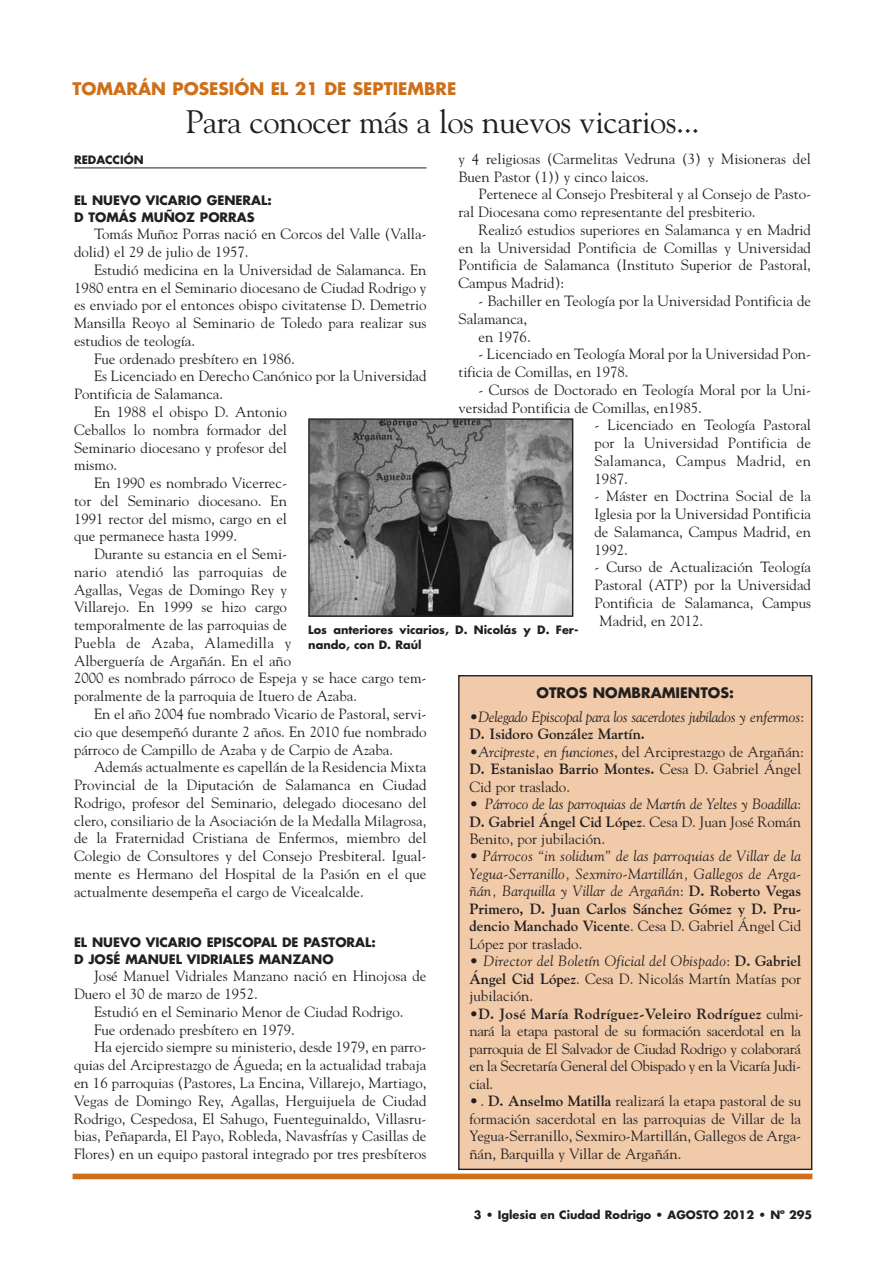
<style>
.page{position:relative;width:893px;height:1263px;background:#fff}
.page>*{position:absolute;margin:0;border:0;box-sizing:border-box;transform-origin:0 0}
.t1{font:32.4px "Goudy";letter-spacing:-.015em;color:#231f20}
.t2{font:700 16.95px "Futura";color:#d06f19}
.t3{font:14.85px/17.7px "Goudy";color:#231f20}
.t4{font:italic 14.85px/17.4px "Goudy";color:#231f20;text-align:justify}
.t5{font:14.85px/17.4px "Goudy";letter-spacing:-.02em;color:#231f20}
.t6{font:14.85px "Goudy";letter-spacing:.02em;color:#231f20}
.t7{font:700 14.1px "Futura";color:#231f20}
.t8{font:700 12.75px/17px "Futura";color:#231f20}
.t9{font:700 11.25px/14.9px "Futura";color:#231f20}
.s1{font-style:normal}
.s2{font-weight:700;font-style:normal}
.s3{font-style:italic}
.s4{font-weight:700}
</style>
<div class="page">
<hr style="left:74px;top:168px;width:352px;height:1px;background:#231f20">
<img style="left:310px;top:420px;width:261px;height:195px">
<div style="left:308px;top:418px;width:265px;height:199px;border:1px solid #231f20"></div>
<div style="left:73px;top:1174px;width:739px;height:5px;background:#d06f19"></div>
<div style="left:459px;top:676px;width:352px;height:493px;background:#f0caa9"></div>
<p class="t2" style="left:73px;top:81px;width:385px">TOMARÁN POSESIÓN EL 21 DE SEPTIEMBRE</p>
<h1 class="t1" style="left:185px;top:109px;width:515px">Para conocer más a los nuevos vicarios...</h1>
<p class="t9" style="left:74px;top:154px;width:71px">REDACCIÓN</p>
<p class="t8" style="left:74px;top:193px;width:199px">EL NUEVO VICARIO GENERAL:<br>D TOMÁS MUÑOZ PORRAS</p>
<p class="t3" style="left:74px;top:226px;width:354px;text-indent:20px">Tomás Muñoz Porras nació en Corcos del Valle (Valla&shy;dolid) el 29 de julio de 1957.</p>
<p class="t3" style="left:94px;top:262px;width:334px">Estudió medicina en la Universidad de Salamanca. En</p>
<p class="t3" style="left:74px;top:280px;width:354px">1980 entra en el Seminario diocesano de Ciudad Rodrigo y</p>
<p class="t3" style="left:74px;top:298px;width:354px">es enviado por el entonces obispo civitatense D. Demetrio</p>
<p class="t3" style="left:74px;top:315px;width:354px">Mansilla Reoyo al Seminario de Toledo para realizar sus</p>
<p class="t3" style="left:74px;top:333px;width:123px">estudios de teología.</p>
<p class="t3" style="left:94px;top:351px;width:202px">Fue ordenado presbítero en 1986.</p>
<p class="t3" style="left:94px;top:369px;width:334px">Es Licenciado en Derecho Canónico por la Universidad</p>
<p class="t3" style="left:74px;top:386px;width:151px">Pontificia de Salamanca.</p>
<p class="t3" style="left:94px;top:404px;width:194px">En 1988 el obispo D. Antonio</p>
<p class="t3" style="left:74px;top:422px;width:214px">Ceballos lo nombra formador del</p>
<p class="t3" style="left:74px;top:440px;width:214px">Seminario diocesano y profesor del</p>
<p class="t3" style="left:74px;top:457px;width:45px">mismo.</p>
<p class="t3" style="left:94px;top:475px;width:194px">En 1990 es nombrado Vicerrec-</p>
<p class="t3" style="left:74px;top:493px;width:214px">tor del Seminario diocesano. En</p>
<p class="t3" style="left:74px;top:511px;width:214px">1991 rector del mismo, cargo en el</p>
<p class="t3" style="left:74px;top:529px;width:165px">que permanece hasta 1999.</p>
<p class="t3" style="left:94px;top:546px;width:194px">Durante su estancia en el Semi-</p>
<p class="t6" style="left:74px;top:566px;width:214px">nario atendió las parroquias de</p>
<p class="t3" style="left:74px;top:582px;width:214px">Agallas, Vegas de Domingo Rey y</p>
<p class="t3" style="left:74px;top:600px;width:214px">Villarejo. En 1999 se hizo cargo</p>
<p class="t3" style="left:74px;top:617px;width:214px">temporalmente de las parroquias de</p>
<p class="t6" style="left:74px;top:637px;width:219px">Puebla de Azaba, Alamedilla y</p>
<p class="t3" style="left:74px;top:653px;width:219px">Alberguería de Argañán. En el año</p>
<p class="t3" style="left:74px;top:671px;width:354px">2000 es nombrado párroco de Espeja y se hace cargo tem-</p>
<p class="t3" style="left:74px;top:688px;width:284px">poralmente de la parroquia de Ituero de Azaba.</p>
<p class="t3" style="left:94px;top:706px;width:334px">En el año 2004 fue nombrado Vicario de Pastoral, servi-</p>
<p class="t3" style="left:74px;top:724px;width:354px">cio que desempeñó durante 2 años. En 2010 fue nombrado</p>
<p class="t3" style="left:74px;top:742px;width:321px">párroco de Campillo de Azaba y de Carpio de Azaba.</p>
<p class="t3" style="left:94px;top:759px;width:334px">Además actualmente es capellán de la Residencia Mixta</p>
<p class="t3" style="left:74px;top:777px;width:354px">Provincial de la Diputación de Salamanca en Ciudad</p>
<p class="t3" style="left:74px;top:795px;width:354px">Rodrigo, profesor del Seminario, delegado diocesano del</p>
<p class="t3" style="left:74px;top:813px;width:354px">clero, consiliario de la Asociación de la Medalla Milagrosa,</p>
<p class="t3" style="left:74px;top:831px;width:354px">de la Fraternidad Cristiana de Enfermos, miembro del</p>
<p class="t3" style="left:74px;top:848px;width:354px">Colegio de Consultores y del Consejo Presbiteral. Igual-</p>
<p class="t3" style="left:74px;top:866px;width:354px">mente es Hermano del Hospital de la Pasión en el que</p>
<p class="t3" style="left:74px;top:884px;width:291px">actualmente desempeña el cargo de Vicealcalde.</p>
<p class="t8" style="left:74px;top:935px;width:303px">EL NUEVO VICARIO EPISCOPAL DE PASTORAL:<br>D JOSÉ MANUEL VIDRIALES MANZANO</p>
<p class="t3" style="left:94px;top:969px;width:334px">José Manuel Vidriales Manzano nació en Hinojosa de</p>
<p class="t3" style="left:74px;top:986px;width:185px">Duero el 30 de marzo de 1952.</p>
<p class="t3" style="left:94px;top:1004px;width:311px">Estudió en el Seminario Menor de Ciudad Rodrigo.</p>
<p class="t3" style="left:94px;top:1022px;width:202px">Fue ordenado presbítero en 1979.</p>
<p class="t3" style="left:94px;top:1040px;width:334px">Ha ejercido siempre su ministerio, desde 1979, en parro-</p>
<p class="t3" style="left:74px;top:1057px;width:354px">quias del Arciprestazgo de Águeda; en la actualidad trabaja</p>
<p class="t3" style="left:74px;top:1075px;width:354px">en 16 parroquias (Pastores, La Encina, Villarejo, Martiago,</p>
<p class="t3" style="left:74px;top:1093px;width:354px">Vegas de Domingo Rey, Agallas, Herguijuela de Ciudad</p>
<p class="t3" style="left:74px;top:1111px;width:354px">Rodrigo, Cespedosa, El Sahugo, Fuenteguinaldo, Villasru-</p>
<p class="t3" style="left:74px;top:1128px;width:354px">bias, Peñaparda, El Payo, Robleda, Navasfrías y Casillas de</p>
<p class="t3" style="left:74px;top:1146px;width:354px">Flores) en un equipo pastoral integrado por tres presbíteros</p>
<p class="t3" style="left:458px;top:151px;width:354px">y 4 religiosas (Carmelitas Vedruna (3) y Misioneras del<br>Buen Pastor (1)) y cinco laicos.</p>
<p class="t3" style="left:458px;top:187px;width:354px;text-indent:20px">Pertenece al Consejo Presbiteral y al Consejo de Pasto&shy;ral Diocesana como representante del presbiterio.</p>
<p class="t3" style="left:458px;top:222px;width:354px;text-align:justify;text-indent:20px">Realizó estudios superiores en Salamanca y en Madrid en la Universidad Pontificia de Comillas y Universidad Pontificia de Salamanca (Instituto Superior de Pastoral, Campus Madrid):</p>
<p class="t3" style="left:478px;top:293px;width:334px">- Bachiller en Teología por la Universidad Pontificia de</p>
<p class="t3" style="left:458px;top:311px;width:70px">Salamanca,</p>
<p class="t3" style="left:478px;top:329px;width:54px">en 1976.</p>
<p class="t3" style="left:458px;top:346px;width:354px;text-indent:20px">- Licenciado en Teología Moral por la Universidad Pon&shy;tificia de Comillas, en 1978.</p>
<p class="t3" style="left:458px;top:382px;width:354px;text-indent:20px">- Cursos de Doctorado en Teología Moral por la Uni&shy;versidad Pontificia de Comillas, en1985.</p>
<p class="t3" style="left:594px;top:417px;width:218px;text-align:justify">- Licenciado en Teología Pastoral por la Universidad Pontificia de Salamanca, Campus Madrid, en 1987.</p>
<p class="t3" style="left:594px;top:489px;width:218px;text-align:justify">- Máster en Doctrina Social de la Iglesia por la Universidad Pontificia de Salamanca, Campus Madrid, en 1992.</p>
<p class="t3" style="left:594px;top:560px;width:218px">- Curso de Actualización Teología</p>
<p class="t3" style="left:594px;top:577px;width:218px">Pastoral (ATP) por la Universidad</p>
<p class="t3" style="left:594px;top:595px;width:218px">Pontificia de Salamanca, Campus</p>
<p class="t3" style="left:599px;top:613px;width:105px">Madrid, en 2012.</p>
<p class="t9" style="left:308px;top:624px;width:272px">Los anteriores vicarios, D. Nicolás y D. Fer&shy;nando, con D. Raúl</p>
<p class="t7" style="left:536px;top:686px;width:199px">OTROS NOMBRAMIENTOS:</p>
<p class="t4" style="left:469px;top:709px;width:336px"><span class="s1">•</span>Delegado Episcopal para los sacerdotes jubilados y enfermos<span class="s1">:<br></span><span class="s2">D. Isidoro González Martín.</span></p>
<p class="t3" style="left:469px;top:744px;width:336px">•<span class="s3">Arcipreste, en funciones</span>, del Arciprestazgo de Argañán:<br><span class="s4">D. Estanislao Barrio Montes.</span> Cesa D. Gabriel Ángel<br>Cid por traslado.</p>
<p class="t4" style="left:469px;top:796px;width:333px"><span class="s1">•</span> Párroco de las parroquias de Martín de Yeltes y Boadilla<span class="s1">:<br></span><span class="s2">D. Gabriel Ángel Cid López</span><span class="s1">. Cesa D. Juan José Román Benito, por jubilación.</span></p>
<p class="t4" style="left:469px;top:849px;width:333px"><span class="s1">•</span> Párrocos “in solidum” de las parroquias de Villar de la Yegua-Serranillo, Sexmiro-Martillán, Gallegos de Arga&shy;ñán, Barquilla y Villar de Argañán<span class="s1">:</span> <span class="s2">D. Roberto Vegas Primero, D. Juan Carlos Sánchez Gómez y D. Pru&shy;dencio Manchado Vicente</span><span class="s1">. Cesa D. Gabriel Ángel Cid López por traslado.</span></p>
<p class="t3" style="left:469px;top:954px;width:333px;text-align:justify">• <span class="s3">Director del Boletín Oficial del Obispado</span>: <span class="s4">D. Gabriel Ángel Cid López</span>. Cesa D. Nicolás Martín Matías por jubilación.</p>
<p class="t5" style="left:469px;top:1006px;width:335px">•<span class="s4">D. José María Rodríguez-Veleiro Rodríguez</span> culmi&shy;nará la etapa pastoral de su formación sacerdotal en la parroquia de El Salvador de Ciudad Rodrigo y colaborará en la Secretaría General del Obispado y en la Vicaría Judi&shy;cial.</p>
<p class="t3" style="left:469px;top:1093px;width:333px;text-align:justify">• . <span class="s4">D. Anselmo Matilla</span> realizará la etapa pastoral de su formación sacerdotal en las parroquias de Villar de la Yegua-Serranillo, Sexmiro-Martillán, Gallegos de Arga&shy;ñán, Barquilla y Villar de Argañán.</p>
<p class="t9" style="left:474px;top:1209px;width:340px">3 • Iglesia en Ciudad Rodrigo • AGOSTO 2012 • Nº 295</p>
</div>
